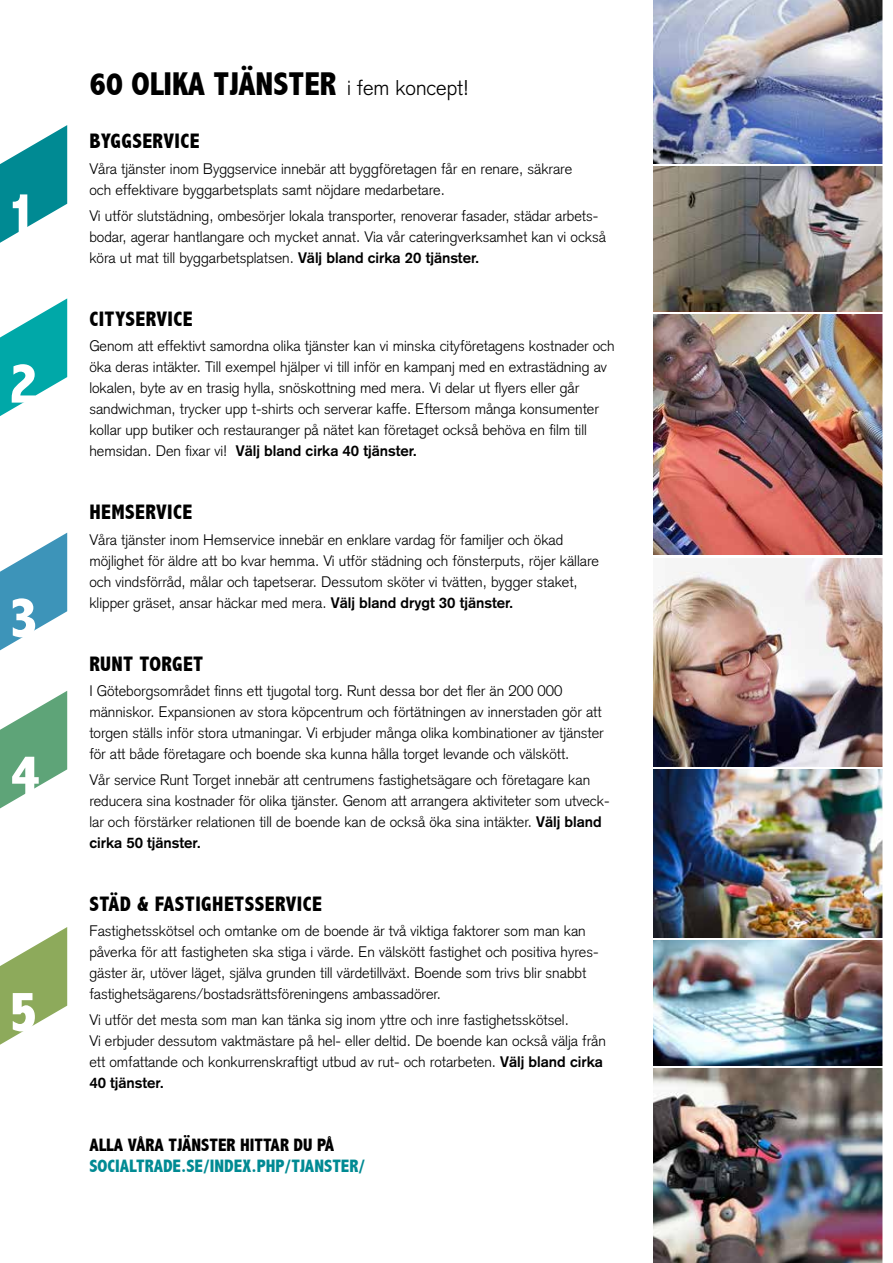
<style>
.page{position:relative;width:893px;height:1263px;background:#fff}
.page>*{position:absolute;margin:0;border:0;box-sizing:border-box;transform-origin:0 0}
.t1{font:800 condensed 33px "Abadi";color:#000}
.t2{font:800 condensed 21px "Abadi";letter-spacing:.02em;color:#000}
.t3{font:800 condensed 18px "Abadi";color:#008a93}
.t4{font:800 condensed 18px "Abadi";color:#000}
.t5{font:300 15px/21px "Akzidenz Grotesk";color:#000}
.s1{font-family:"Akzidenz Grotesk";font-weight:300;font-stretch:normal;font-size:21px}
.s2{font-weight:700}
</style>
<div class="page">
<img style="left:654px;top:315px;width:228px;height:239px">
<img style="left:654px;top:0;width:228px;height:164px">
<img style="left:654px;top:769px;width:228px;height:168px">
<img style="left:654px;top:940px;width:228px;height:125px">
<img style="left:654px;top:558px;width:228px;height:208px">
<img style="left:654px;top:167px;width:228px;height:144px">
<img style="left:654px;top:1068px;width:228px;height:195px">
<svg style="left:0;top:125px;width:67px;height:920px"></svg>
<h1 class="t1" style="left:89px;top:65px;width:381px">60 OLIKA TJÄNSTER <span class="s1">i fem koncept!</span></h1>
<h2 class="t2" style="left:89px;top:129px;width:112px">BYGGSERVICE</h2>
<p class="t5" style="left:89px;top:158px;width:484px">Våra tjänster inom Byggservice innebär att byggföretagen får en renare, säkrare och effektivare byggarbetsplats samt nöjdare medarbetare.</p>
<p class="t5" style="left:89px;top:205px;width:518px">Vi utför slutstädning, ombesörjer lokala transporter, renoverar fasader, städar arbets&shy;bodar, agerar hantlangare och mycket annat. Via vår cateringverksamhet kan vi också köra ut mat till byggarbetsplatsen. <span class="s2">Välj bland cirka 20 tjänster.</span></p>
<h2 class="t2" style="left:89px;top:306px;width:105px">CITYSERVICE</h2>
<p class="t5" style="left:89px;top:335px;width:527px">Genom att effektivt samordna olika tjänster kan vi minska cityföretagens kostnader och öka deras intäkter. Till exempel hjälper vi till inför en kampanj med en extrastädning av lokalen, byte av en trasig hylla, snöskottning med mera. Vi delar ut flyers eller går sandwichman, trycker upp t-shirts och serverar kaffe. Eftersom många konsumenter kollar upp butiker och restauranger på nätet kan företaget också behöva en film till hemsidan. Den fixar vi! <span class="s2">Välj bland cirka 40 tjänster.</span></p>
<h2 class="t2" style="left:89px;top:500px;width:105px">HEMSERVICE</h2>
<p class="t5" style="left:89px;top:529px;width:511px">Våra tjänster inom Hemservice innebär en enklare vardag för familjer och ökad möjlighet för äldre att bo kvar hemma. Vi utför städning och fönsterputs, röjer källare och vindsförråd, målar och tapetserar. Dessutom sköter vi tvätten, bygger staket, klipper gräset, ansar häckar med mera. <span class="s2">Välj bland drygt 30 tjänster.</span></p>
<h2 class="t2" style="left:89px;top:651px;width:115px">RUNT TORGET</h2>
<p class="t5" style="left:89px;top:680px;width:516px">I Göteborgsområdet finns ett tjugotal torg. Runt dessa bor det fler än 200 000 människor. Expansionen av stora köpcentrum och förtätningen av innerstaden gör att torgen ställs inför stora utmaningar. Vi erbjuder många olika kombinationer av tjänster för att både företagare och boende ska kunna hålla torget levande och välskött.</p>
<p class="t5" style="left:89px;top:769px;width:522px">Vår service Runt Torget innebär att centrumens fastighetsägare och företagare kan reducera sina kostnader för olika tjänster. Genom att arrangera aktiviteter som utveck&shy;lar och förstärker relationen till de boende kan de också öka sina intäkter. <span class="s2">Välj bland cirka 50 tjänster.</span></p>
<h2 class="t2" style="left:89px;top:891px;width:234px">STÄD &amp; FASTIGHETSSERVICE</h2>
<p class="t5" style="left:89px;top:920px;width:511px">Fastighetsskötsel och omtanke om de boende är två viktiga faktorer som man kan påverka för att fastigheten ska stiga i värde. En välskött fastighet och positiva hyres&shy;gäster är, utöver läget, själva grunden till värdetillväxt. Boende som trivs blir snabbt fastighetsägarens/bostadsrättsföreningens ambassadörer.</p>
<p class="t5" style="left:89px;top:1009px;width:518px">Vi utför det mesta som man kan tänka sig inom yttre och inre fastighetsskötsel.<br>Vi erbjuder dessutom vaktmästare på hel- eller deltid. De boende kan också välja från ett omfattande och konkurrenskraftigt utbud av rut- och rotarbeten. <span class="s2">Välj bland cirka 40 tjänster.</span></p>
<p class="t4" style="left:89px;top:1134px;width:246px">ALLA VÅRA TJÄNSTER HITTAR DU PÅ</p>
<p class="t3" style="left:89px;top:1155px;width:277px">SOCIALTRADE.SE/INDEX.PHP/TJANSTER/</p>
</div>
